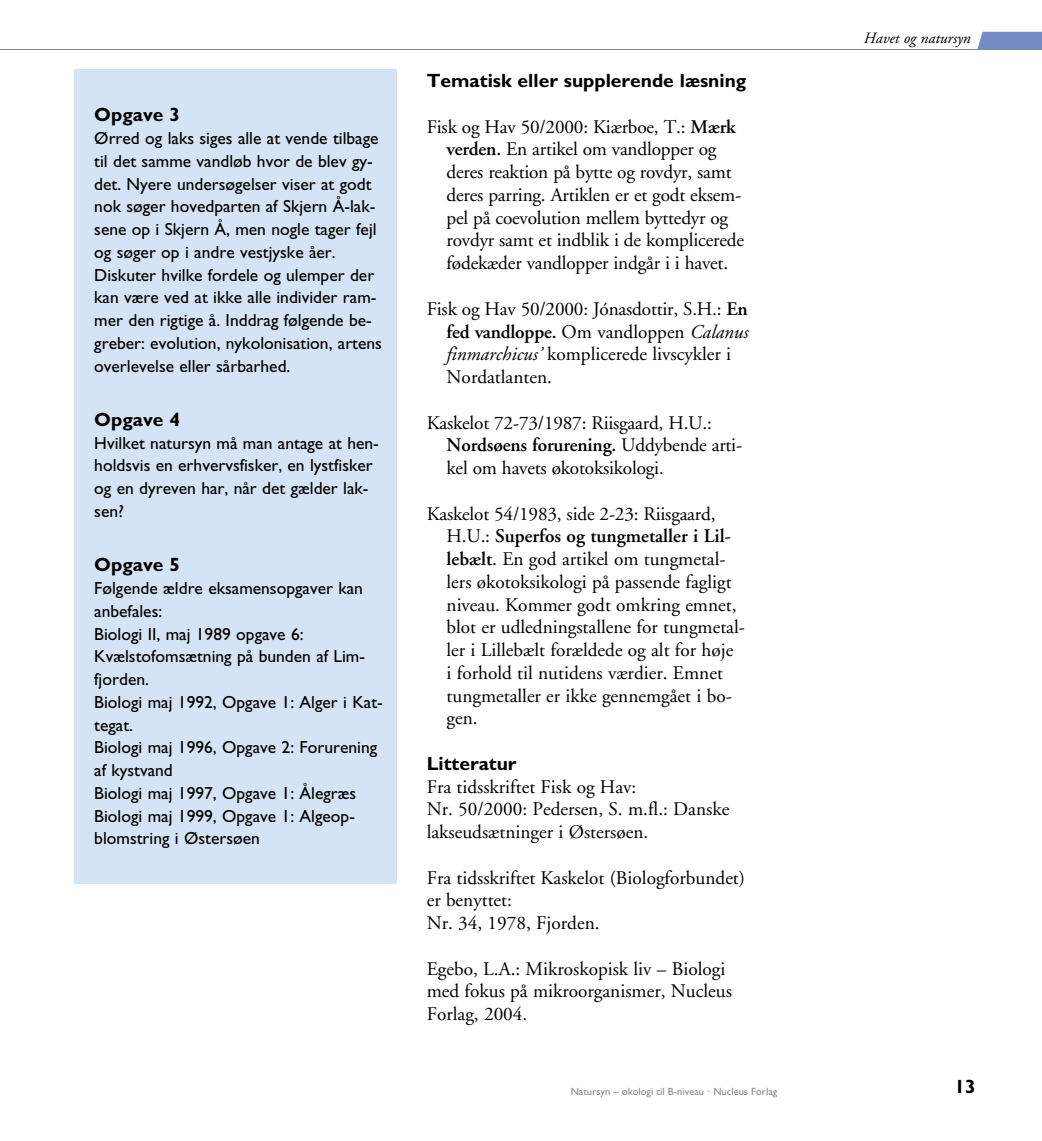
<style>
.page{position:relative;width:1042px;height:1141px;background:#fff}
.page>*{position:absolute;margin:0;border:0;box-sizing:border-box;transform-origin:0 0}
.t1{font:19.25px/22.8px "Adobe Garamond";color:#000}
.t2{font:700 19.25px "Gill Sans";color:#000}
.t3{font:17.5px/22.8px "Gill Sans";color:#000}
.t4{font:italic 15.75px "Adobe Garamond";color:#000}
.t5{font:10.5px "Gill Sans";color:#878889}
.s1{font-weight:600}
.s2{font-style:italic}
</style>
<div class="page">
<hr style="left:0;top:49px;width:1042px;height:1px;background:#878889">
<svg style="left:977px;top:32px;width:65px;height:18px"></svg>
<div style="left:74px;top:69px;width:323px;height:815px;background:#d4e4f4"></div>
<p class="t2" style="left:94px;top:104px;width:87px">Opgave 3</p>
<p class="t3" style="left:94px;top:127px;width:289px">Ørred og laks siges alle at vende tilbage til det samme vandløb hvor de blev gy&shy;det. Nyere undersøgelser viser at godt nok søger hoved- parten af Skjern Å-lak&shy;sene op i Skjern Å, men nogle tager fejl og søger op i andre vestjyske åer.<br>Diskuter hvilke fordele og ulemper der kan være ved at ikke alle individer ram&shy;mer den rigtige å. Inddrag følgende be&shy;greber: evolution, nykolonisation, artens overlevelse eller sårbar-hed.</p>
<p class="t2" style="left:94px;top:408px;width:87px">Opgave 4</p>
<p class="t3" style="left:94px;top:431px;width:285px">Hvilket natursyn må man antage at hen&shy;holdsvis en erhvervsfisker, en lystfisker og en dyre-ven har, når det gælder lak&shy;sen?</p>
<p class="t2" style="left:94px;top:553px;width:87px">Opgave 5</p>
<p class="t3" style="left:94px;top:577px;width:290px">Følgende ældre eksamensopgaver kan anbefa-les:<br>Biologi II, maj 1989 opgave 6:<br>Kvælstofomsæt-ning på bunden af Lim&shy;fjorden.<br>Biologi maj 1992, Opgave 1: Alger i Kat&shy;tegat.<br>Biologi maj 1996, Opgave 2: Forurening af kystvand<br>Biologi maj 1997, Opgave 1: Ålegræs<br>Biologi maj 1999, Opgave 1: Algeop&shy;blomstring i Østersøen</p>
<p class="t2" style="left:427px;top:69px;width:321px">Tematisk eller supplerende læsning</p>
<p class="t1" style="left:446px;top:116px;width:299px;text-indent:-20px">Fisk og Hav 50/2000: Kiærboe, T.: <span class="s1">Mærk verden.</span> En artikel om vandlopper og deres reaktion på bytte og rovdyr, samt deres parring. Artiklen er et godt eksem&shy;pel på coevolution mellem byttedyr og rovdyr samt et indblik i de komplicerede fødekæder vandlopper indgår i i havet.</p>
<p class="t1" style="left:446px;top:298px;width:303px;text-indent:-20px">Fisk og Hav 50/2000: Jónasdottir, S.H.: <span class="s1">En fed vandloppe.</span> Om vand-loppen <span class="s2">Calanus finmarchicus’</span> komplicerede livscykler i Nordatlanten.</p>
<p class="t1" style="left:446px;top:412px;width:297px;text-indent:-20px">Kaskelot 72-73/1987: Riisgaard, H.U.:<br><span class="s1">Nordsøens forurening.</span> Uddybende arti&shy;kel om havets økotoksikologi.</p>
<p class="t1" style="left:446px;top:503px;width:299px;text-indent:-20px">Kaskelot 54/1983, side 2-23: Riisgaard, H.U.: <span class="s1">Superfos og tungmetaller i Lil&shy;lebælt</span>. En god artikel om tungmetal&shy;lers økotoksikologi på passende fagligt niveau. Kommer godt omkring emnet, blot er udledningstallene for tungmetal&shy;ler i Lillebælt forældede og alt for høje<br>i forhold til nutidens værdier. Emnet tungmetaller er ikke gennemgået i bo&shy;gen.</p>
<p class="t2" style="left:427px;top:752px;width:91px">Litteratur</p>
<p class="t1" style="left:427px;top:776px;width:304px">Fra tidsskriftet Fisk og Hav:<br>Nr. 50/2000: Pedersen, S. m.fl.: Danske lak-seudsætninger i Østersøen.</p>
<p class="t1" style="left:427px;top:867px;width:320px">Fra tidsskriftet Kaskelot (Biologforbundet) er benyttet:<br>Nr. 34, 1978, Fjorden.</p>
<p class="t1" style="left:427px;top:958px;width:307px">Egebo, L.A.: Mikroskopisk liv – Biologi med fokus på mikroorganismer, Nucleus<br>Forlag, 2004.</p>
<p class="t5" style="left:571px;top:1085px;width:208px">Natursyn – økologi til B-niveau · Nucleus Forlag</p>
<p class="t4" style="left:864px;top:30px;width:109px">Havet og natursyn</p>
<p class="t2" style="left:954px;top:1075px;width:23px">13</p>
</div>
